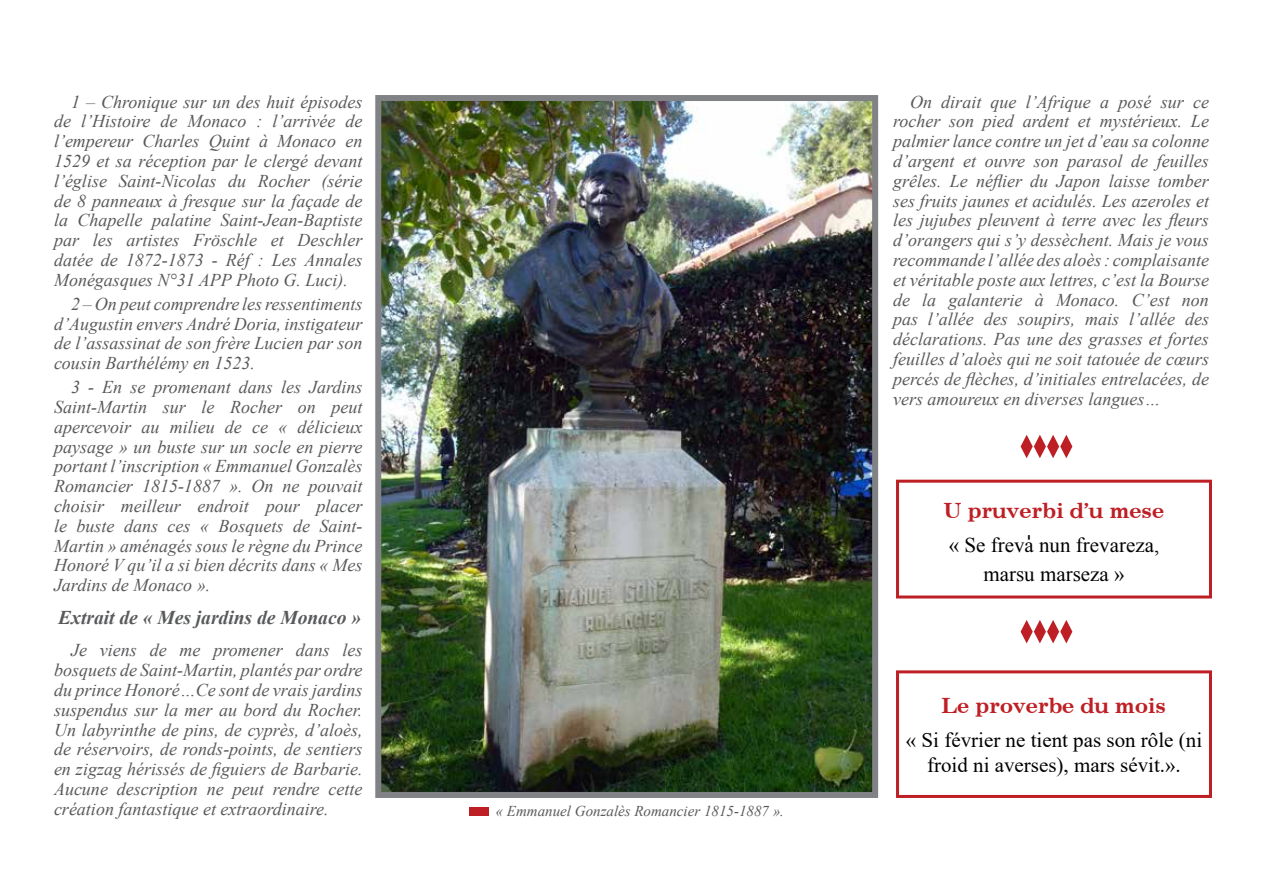
<style>
.page{position:relative;width:1263px;height:893px;background:#fff}
.page>*{position:absolute;margin:0;border:0;box-sizing:border-box;transform-origin:0 0}
.t1{font:21px/25.2px "Times New Roman";color:#000;text-align:center}
.t2{font:21px/29.4px "Tempu";color:#000;text-align:center}
.t3{font:21px "Centru";color:#be1f24}
.t4{font:italic 700 19.5px "Times New Roman";color:#58595b}
.t5{font:italic 18px/19.8px "Times New Roman";color:#58595b;text-align:justify}
.t6{font:italic 15px "Times New Roman";color:#58595b}
</style>
<div class="page">
<img style="left:382px;top:102px;width:489px;height:689px">
<div style="left:375px;top:95px;width:503px;height:703px;border:6px solid #808285"></div>
<div style="left:469px;top:807px;width:20px;height:9px;background:#be1f24"></div>
<div style="left:896px;top:480px;width:316px;height:118px;border:3px solid #be1f24"></div>
<div style="left:896px;top:670px;width:316px;height:128px;border:3px solid #be1f24"></div>
<svg style="left:1020px;top:435px;width:52px;height:23px"></svg>
<svg style="left:1020px;top:620px;width:52px;height:23px"></svg>
<p class="t5" style="left:54px;top:91px;width:310px;text-indent:17px">1 – Chronique sur un des huit épisodes de l’Histoire de Monaco : l’arrivée de l’empereur Charles Quint à Monaco en 1529 et sa réception par le clergé devant l’église Saint-Nicolas du Rocher (série de 8 panneaux à fresque sur la façade de la Chapelle palatine Saint-Jean-Baptiste par les artistes Fröschle et Deschler datée de 1872-1873 - Réf : Les Annales Monégasques N°31 APP Photo G. Luci).</p>
<p class="t5" style="left:54px;top:293px;width:310px;text-indent:17px">2 – On peut comprendre les ressentiments d’Augustin envers André Doria, instigateur de l’assassinat de son frère Lucien par son cousin Barthélémy en 1523.</p>
<p class="t5" style="left:54px;top:377px;width:310px;text-indent:17px">3 - En se promenant dans les Jardins Saint-Martin sur le Rocher on peut apercevoir au milieu de ce « délicieux paysage » un buste sur un socle en pierre portant l’inscription « Emmanuel Gonzalès Romancier 1815-1887 ». On ne pouvait choisir meilleur endroit pour placer le buste dans ces « Bosquets de Saint-Martin » aménagés sous le règne du Prince Honoré V qu’il a si bien décrits dans « Mes Jardins de Monaco ».</p>
<p class="t4" style="left:58px;top:604px;width:304px">Extrait de « Mes jardins de Monaco »</p>
<p class="t5" style="left:54px;top:640px;width:310px;text-indent:17px">Je viens de me promener dans les bosquets de Saint-Martin, plantés par ordre du prince Honoré…Ce sont de vrais jardins suspendus sur la mer au bord du Rocher.<br>Un labyrinthe de pins, de cyprès, d’aloès, de réservoirs, de ronds-points, de sentiers en zigzag hérissés de figuiers de Barbarie.<br>Aucune description ne peut rendre cette création fantastique et extraordinaire.</p>
<p class="t6" style="left:496px;top:801px;width:290px">« Emmanuel Gonzalès Romancier 1815-1887 ».</p>
<p class="t5" style="left:893px;top:91px;width:317px;text-indent:17px">On dirait que l’Afrique a posé sur ce rocher son pied ardent et mystérieux. Le palmier lance contre un jet d’eau sa colonne d’argent et ouvre son parasol de feuilles grêles. Le néflier du Japon laisse tomber ses fruits jaunes et acidulés. Les azeroles et les jujubes pleuvent à terre avec les fleurs d’orangers qui s’y dessèchent. Mais je vous recommande l’allée des aloès : complaisante et véritable poste aux lettres, c’est la Bourse de la galanterie à Monaco. C’est non pas l’allée des soupirs, mais l’allée des déclarations. Pas une des grasses et fortes feuilles d’aloès qui ne soit tatouée de cœurs percés de flèches, d’initiales entrelacées, de vers amoureux en diverses langues…</p>
<p class="t3" style="left:944px;top:495px;width:222px">U pruverbi d’u mese</p>
<p class="t2" style="left:949px;top:529px;width:212px">« Se frevà nun frevareza, marsu marseza »</p>
<p class="t3" style="left:942px;top:690px;width:226px">Le proverbe du mois</p>
<p class="t1" style="left:906px;top:726px;width:298px">« Si février ne tient pas son rôle (ni froid ni averses), mars sévit.».</p>
</div>
